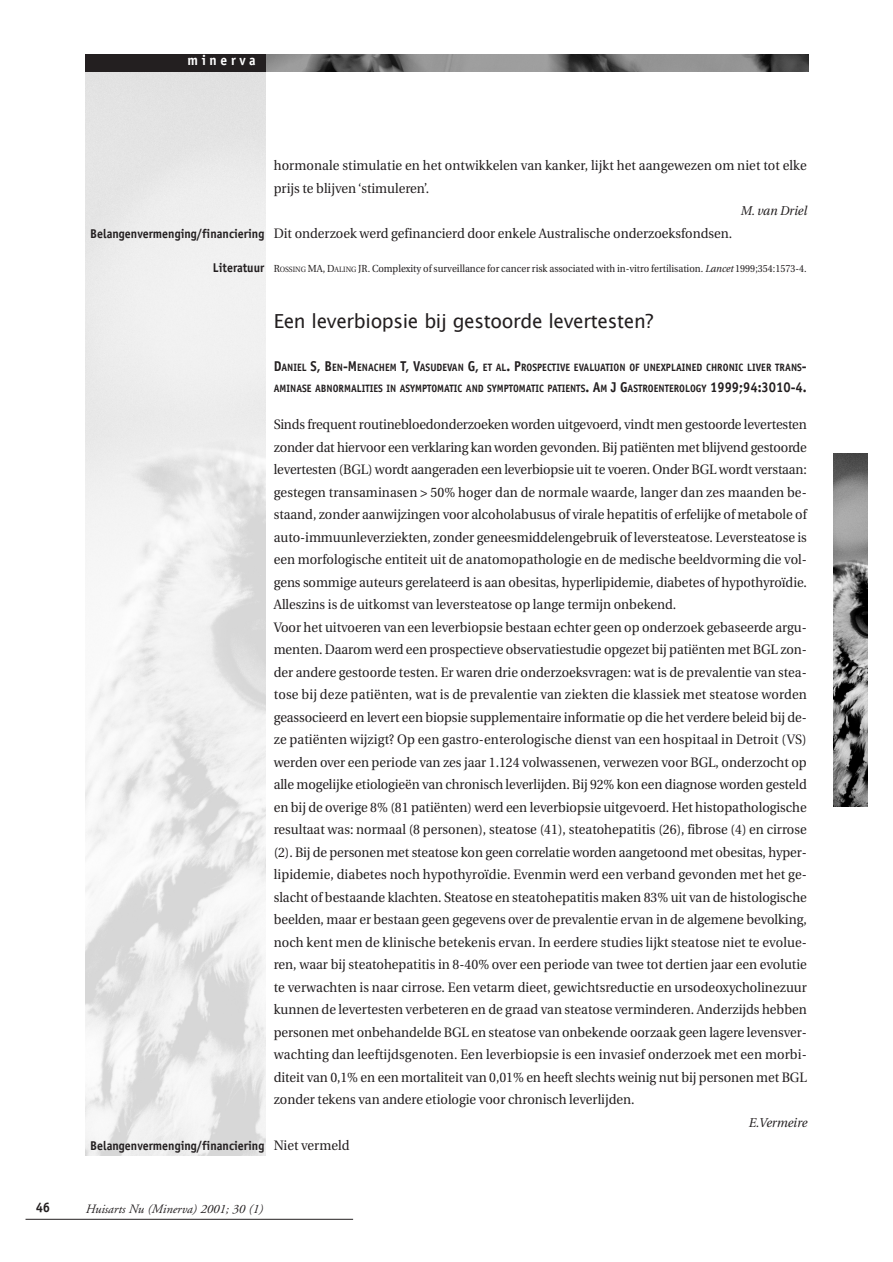
<style>
.page{position:relative;width:893px;height:1262px;background:#fff}
.page>*{position:absolute;margin:0;border:0;box-sizing:border-box;transform-origin:0 0}
.t1{font:19.35px "Lucida Sans";letter-spacing:-.02em;color:#231f20}
.t2{font:700 14.25px "Officina Sans";letter-spacing:.275em;color:#fff;scale:.95 1}
.t3{font:700 13.8px "Officina Sans";color:#231f20;scale:.95 1}
.t4{font:13.65px/22.5px "Utopia";color:#231f20;scale:.95 1}
.t5{font:700 12.75px "Officina Sans";color:#231f20;scale:.94 1}
.t6{font:italic 12.75px "Adobe Garamond";color:#231f20}
.t7{font:italic 12.75px "Utopia";color:#231f20;scale:.95 1}
.t8{font:700 10.65px/21px "Officina Sans";color:#231f20;scale:.92 1}
.t9{font:10.2px "Utopia";color:#231f20;scale:.93 1}
.s1{font-size:7.65px}
.s2{font-style:italic}
.s3{font-size:14.25px}
</style>
<div class="page">
<img style="left:85px;top:72px;width:181px;height:1083px">
<img style="left:266px;top:55px;width:542px;height:17px">
<div style="left:85px;top:55px;width:181px;height:17px;background:#231f20"></div>
<img style="left:833px;top:453px;width:34px;height:353px">
<hr style="left:26px;top:1219px;width:327px;height:1px;background:#231f20">
<p class="t2" style="left:187px;top:55px;width:73px">minerva</p>
<p class="t5" style="left:90px;top:229px;width:187px">Belangenvermenging/financiering</p>
<p class="t5" style="left:213px;top:262px;width:56px">Literatuur</p>
<p class="t5" style="left:90px;top:1140px;width:187px">Belangenvermenging/financiering</p>
<p class="t4" style="left:274px;top:156px;width:562px">hormonale stimulatie en het ontwikkelen van kanker, lijkt het aangewezen om niet tot elke prijs te blijven ‘stimuleren’.</p>
<p class="t7" style="left:740px;top:206px;width:71px">M. van Driel</p>
<p class="t4" style="left:274px;top:223px;width:484px">Dit onderzoek werd gefinancierd door enkele Australische onderzoeksfondsen.</p>
<p class="t9" style="left:274px;top:264px;width:574px">R<span class="s1">OSSING</span> MA, D<span class="s1">ALING</span> JR. Complexity of surveillance for cancer risk associated with in-vitro fertilisation. <span class="s2">Lancet</span> 1999;354:1573-4.</p>
<h1 class="t1" style="left:274px;top:309px;width:381px">Een leverbiopsie bij gestoorde levertesten?</h1>
<p class="t8" style="left:274px;top:358px;width:581px"><span class="s3">D</span>ANIEL <span class="s3">S, B</span>EN<span class="s3">-M</span>ENACHEM <span class="s3">T, V</span>ASUDEVAN <span class="s3">G,</span> ET AL<span class="s3">. P</span>ROSPECTIVE EVALUATION OF UNEXPLAINED CHRONIC LIVER TRANS<span class="s3">-<br></span>AMINASE ABNORMALITIES IN ASYMPTOMATIC AND SYMPTOMATIC PATIENTS<span class="s3">. A</span>M <span class="s3">J G</span>ASTROENTEROLOGY <span class="s3">1999;94:3010-4.</span></p>
<p class="t4" style="left:274px;top:415px;width:562px">Sinds frequent routinebloedonderzoeken worden uitgevoerd, vindt men gestoorde levertesten zonder dat hiervoor een verklaring kan worden gevonden. Bij patiënten met blijvend gestoorde levertesten (BGL) wordt aangeraden een leverbiopsie uit te voeren. Onder BGL wordt verstaan: gestegen transaminasen &gt; 50% hoger dan de normale waarde, langer dan zes maanden be&shy;staand, zonder aanwijzingen voor alcoholabusus of virale hepatitis of erfelijke of metabole of auto-immuunleverziekten, zonder geneesmiddelengebruik of leversteatose. Leversteatose is een morfologische entiteit uit de anatomopathologie en de medische beeldvorming die vol&shy;gens sommige auteurs gerelateerd is aan obesitas, hyperlipidemie, diabetes of hypothyroïdie.<br>Alleszins is de uitkomst van leversteatose op lange termijn onbekend.<br>Voor het uitvoeren van een leverbiopsie bestaan echter geen op onderzoek gebaseerde argu&shy;menten. Daarom werd een prospectieve observatiestudie opgezet bij patiënten met BGL zon&shy;der andere gestoorde testen. Er waren drie onderzoeksvragen: wat is de prevalentie van stea&shy;tose bij deze patiënten, wat is de prevalentie van ziekten die klassiek met steatose worden geassocieerd en levert een biopsie supplementaire informatie op die het verdere beleid bij de&shy;ze patiënten wijzigt? Op een gastro-enterologische dienst van een hospitaal in Detroit (VS) werden over een periode van zes jaar 1.124 volwassenen, verwezen voor BGL, onderzocht op alle mogelijke etiologieën van chronisch leverlijden. Bij 92% kon een diagnose worden gesteld en bij de overige 8% (81 patiënten) werd een leverbiopsie uitgevoerd. Het histopathologische resultaat was: normaal (8 personen), steatose (41), steatohepatitis (26), fibrose (4) en cirrose (2). Bij de personen met steatose kon geen correlatie worden aangetoond met obesitas, hyper&shy;lipidemie, diabetes noch hypothyroïdie. Evenmin werd een verband gevonden met het ge&shy;slacht of bestaande klachten. Steatose en steatohepatitis maken 83% uit van de histologische beelden, maar er bestaan geen gegevens over de prevalentie ervan in de algemene bevolking, noch kent men de klinische betekenis ervan. In eerdere studies lijkt steatose niet te evolue&shy;ren, waar bij steatohepatitis in 8-40% over een periode van twee tot dertien jaar een evolutie te verwachten is naar cirrose. Een vetarm dieet, gewichtsreductie en ursodeoxycholinezuur kunnen de levertesten verbeteren en de graad van steatose verminderen. Anderzijds hebben personen met onbehandelde BGL en steatose van onbekende oorzaak geen lagere levensver&shy;wachting dan leeftijdsgenoten. Een leverbiopsie is een invasief onderzoek met een morbi&shy;diteit van 0,1% en een mortaliteit van 0,01% en heeft slechts weinig nut bij personen met BGL zonder tekens van andere etiologie voor chronisch leverlijden.</p>
<p class="t7" style="left:748px;top:1117px;width:63px">E.Vermeire</p>
<p class="t4" style="left:274px;top:1135px;width:81px">Niet vermeld</p>
<p class="t3" style="left:36px;top:1202px;width:17px">46</p>
<p class="t6" style="left:86px;top:1203px;width:179px">Huisarts Nu (Minerva) 2001; 30 (1)</p>
</div>
